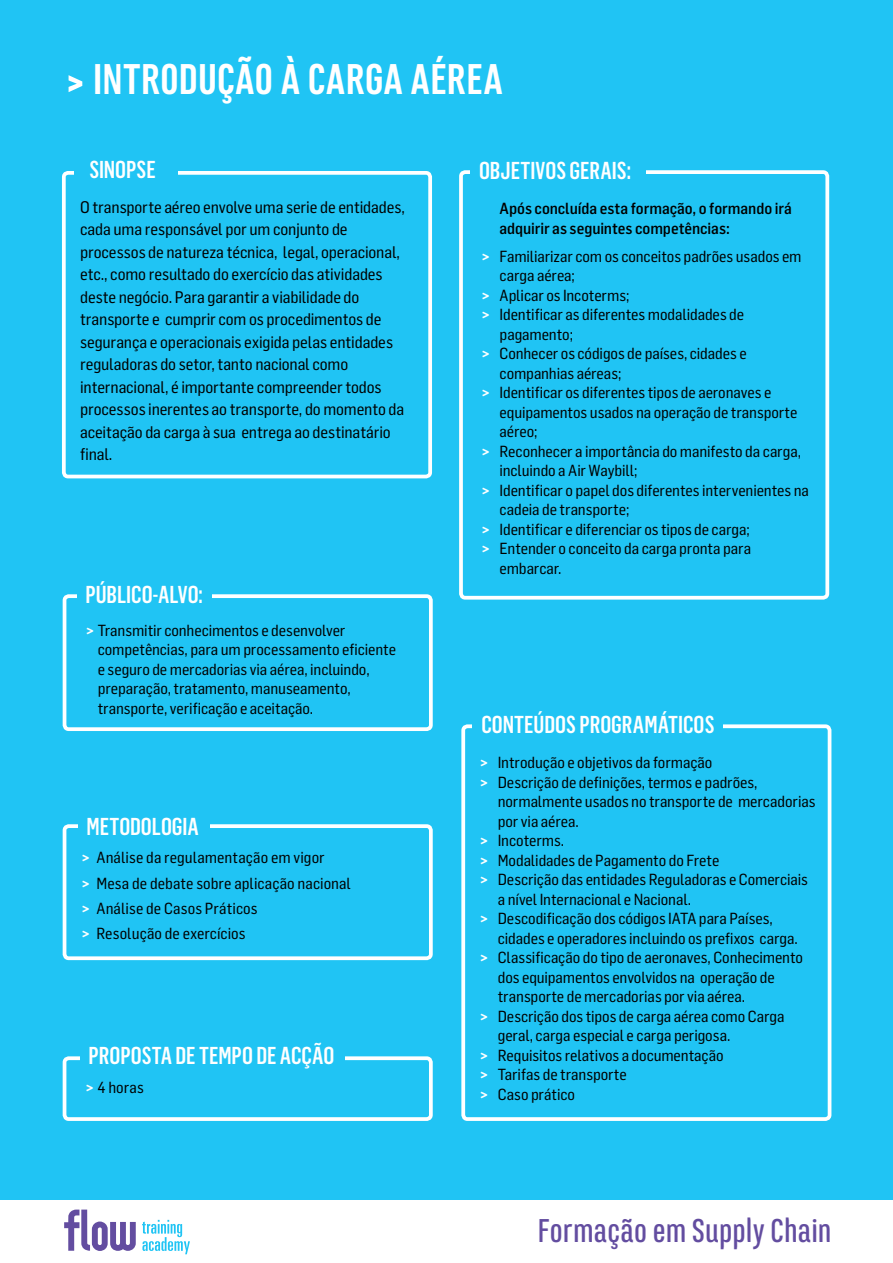
<style>
.page{position:relative;width:893px;height:1263px;background:#fff}
.page>*{position:absolute;margin:0;border:0;box-sizing:border-box;transform-origin:0 0}
.t1{font:700 45px "Marianina FY";letter-spacing:-.005em;color:#fff}
.t2{font:500 34.5px "Marianina FY";letter-spacing:-.01em;color:#634da0}
.t3{font:500 24px "Flama Condensed";color:#fff}
.t4{font:16.5px/22.5px "Flama Semicondensed Basic";letter-spacing:-.01em;color:#000}
.t5{font:15.75px/25.2px "Flama Semicondensed Basic";letter-spacing:-.005em;color:#000}
.t6{font:15.75px/19.5px "Flama Semicondensed Basic";letter-spacing:-.005em;color:#000101}
.t7{font:500 15.75px/19.5px "Flama Semicondensed";letter-spacing:-.005em;color:#000}
.s1{font-size:52.5px}
.s2{font-family:"Flama Semicondensed";font-weight:700;color:#fff}
</style>
<div class="page">
<div style="left:0;top:0;width:893px;height:1199px;background:#20c4f4"></div>
<div style="left:63px;top:594px;width:370px;height:137px;border:4px solid #fff;border-radius:4px"></div>
<div style="left:77px;top:580px;width:135px;height:29px;background:#20c4f4"></div>
<div style="left:459px;top:170px;width:370px;height:430px;border:4px solid #fff;border-radius:4px"></div>
<div style="left:471px;top:159px;width:175px;height:29px;background:#20c4f4"></div>
<div style="left:62px;top:171px;width:370px;height:307px;border:4px solid #fff;border-radius:4px"></div>
<div style="left:74px;top:156px;width:104px;height:26px;background:#20c4f4"></div>
<svg style="left:64px;top:1209px;width:72px;height:42px"></svg>
<svg style="left:142px;top:1220px;width:48px;height:34px"></svg>
<div style="left:63px;top:824px;width:370px;height:136px;border:4px solid #fff;border-radius:4px"></div>
<div style="left:78px;top:811px;width:131px;height:26px;background:#20c4f4"></div>
<div style="left:63px;top:1056px;width:370px;height:65px;border:4px solid #fff;border-radius:4px"></div>
<div style="left:80px;top:1040px;width:265px;height:26px;background:#20c4f4"></div>
<div style="left:461px;top:724px;width:370px;height:397px;border:4px solid #fff;border-radius:4px"></div>
<div style="left:473px;top:713px;width:250px;height:26px;background:#20c4f4"></div>
<h1 class="t1" style="left:64px;top:55px;width:440px"><span class="s1">&gt;</span> INTRODUÇÃO À CARGA AÉREA</h1>
<h3 class="t3" style="left:89px;top:155px;width:68px">SINOPSE</h3>
<p class="t4" style="left:80px;top:195px;width:326px">O transporte aéreo envolve uma serie de entidades, cada uma responsável por um conjunto de processos de natureza técnica, legal, operacional, etc., como resultado do exercício das atividades deste negócio. Para garantir a viabilidade do transporte e cumprir com os procedimentos de segurança e operacionais exigida pelas entidades reguladoras do setor, tanto nacional como internacional, é importante compreender todos processos inerentes ao transporte, do momento da aceitação da carga à sua entrega ao destinatário final.</p>
<h3 class="t3" style="left:85px;top:579px;width:119px">PÚBLICO-ALVO:</h3>
<p class="t6" style="left:98px;top:620px;width:300px;text-indent:-12px"><span class="s2">&gt;</span> Transmitir conhecimentos e desenvolver competências, para um processamento eficiente e seguro de mercadorias via aérea, incluindo, preparação, tratamento, manuseamento, transporte, verificação e aceitação.</p>
<h3 class="t3" style="left:87px;top:811px;width:114px">METODOLOGIA</h3>
<p class="t5" style="left:82px;top:844px;width:271px"><span class="s2">&gt;</span> Análise da regulamentação em vigor<br><span class="s2">&gt;</span> Mesa de debate sobre aplicação nacional <span class="s2">&gt;</span> Análise de Casos Práticos<br><span class="s2">&gt;</span> Resolução de exercícios</p>
<h3 class="t3" style="left:89px;top:1040px;width:247px">PROPOSTA DE TEMPO DE ACÇÃO</h3>
<p class="t5" style="left:85px;top:1074px;width:60px"><span class="s2">&gt;</span> 4 horas</p>
<h3 class="t3" style="left:479px;top:155px;width:153px">OBJETIVOS GERAIS:</h3>
<p class="t7" style="left:500px;top:198px;width:294px">Após concluída esta formação, o formando irá adquirir as seguintes competências:</p>
<p class="t5" style="left:482px;top:243px;width:321px"><span class="s2">&gt;</span> Familiarizar com os conceitos padrões usados em</p>
<p class="t5" style="left:500px;top:262px;width:77px">carga aérea;</p>
<p class="t5" style="left:482px;top:282px;width:149px"><span class="s2">&gt;</span> Aplicar os Incoterms;</p>
<p class="t5" style="left:482px;top:301px;width:264px"><span class="s2">&gt;</span> Identificar as diferentes modalidades de</p>
<p class="t5" style="left:500px;top:321px;width:75px">pagamento;</p>
<p class="t5" style="left:482px;top:340px;width:267px"><span class="s2">&gt;</span> Conhecer os códigos de países, cidades e</p>
<p class="t5" style="left:500px;top:360px;width:123px">companhias aéreas;</p>
<p class="t5" style="left:482px;top:379px;width:291px"><span class="s2">&gt;</span> Identificar os diferentes tipos de aeronaves e</p>
<p class="t5" style="left:500px;top:399px;width:299px">equipamentos usados na operação de transporte</p>
<p class="t5" style="left:500px;top:418px;width:40px">aéreo;</p>
<p class="t5" style="left:482px;top:438px;width:321px"><span class="s2">&gt;</span> Reconhecer a importância do manifesto da carga,</p>
<p class="t5" style="left:500px;top:457px;width:139px">incluindo a Air Waybill;</p>
<p class="t5" style="left:482px;top:477px;width:329px"><span class="s2">&gt;</span> Identificar o papel dos diferentes intervenientes na</p>
<p class="t5" style="left:500px;top:496px;width:131px">cadeia de transporte;</p>
<p class="t5" style="left:482px;top:516px;width:270px"><span class="s2">&gt;</span> Identificar e diferenciar os tipos de carga;</p>
<p class="t5" style="left:482px;top:535px;width:271px"><span class="s2">&gt;</span> Entender o conceito da carga pronta para</p>
<p class="t5" style="left:500px;top:555px;width:64px">embarcar.</p>
<h3 class="t3" style="left:481px;top:709px;width:234px">CONTEÚDOS PROGRAMÁTICOS</h3>
<p class="t5" style="left:480px;top:749px;width:234px"><span class="s2">&gt;</span> Introdução e objetivos da formação</p>
<p class="t5" style="left:480px;top:769px;width:279px"><span class="s2">&gt;</span> Descrição de definições, termos e padrões,</p>
<p class="t5" style="left:498px;top:788px;width:319px">normalmente usados no transporte de mercadorias</p>
<p class="t5" style="left:498px;top:808px;width:83px">por via aérea.</p>
<p class="t5" style="left:480px;top:827px;width:86px"><span class="s2">&gt;</span> Incoterms.</p>
<p class="t5" style="left:480px;top:847px;width:241px"><span class="s2">&gt;</span> Modalidades de Pagamento do Frete</p>
<p class="t5" style="left:480px;top:866px;width:329px"><span class="s2">&gt;</span> Descrição das entidades Reguladoras e Comerciais</p>
<p class="t5" style="left:498px;top:886px;width:195px">a nível Internacional e Nacional.</p>
<p class="t5" style="left:480px;top:905px;width:295px"><span class="s2">&gt;</span> Descodificação dos códigos IATA para Países,</p>
<p class="t5" style="left:498px;top:925px;width:301px">cidades e operadores incluindo os prefixos carga.</p>
<p class="t5" style="left:480px;top:944px;width:325px"><span class="s2">&gt;</span> Classificação do tipo de aeronaves, Conhecimento</p>
<p class="t5" style="left:498px;top:964px;width:278px">dos equipamentos envolvidos na operação de</p>
<p class="t5" style="left:498px;top:983px;width:249px">transporte de mercadorias por via aérea.</p>
<p class="t5" style="left:480px;top:1003px;width:306px"><span class="s2">&gt;</span> Descrição dos tipos de carga aérea como Carga</p>
<p class="t5" style="left:498px;top:1022px;width:234px">geral, carga especial e carga perigosa.</p>
<p class="t5" style="left:480px;top:1042px;width:245px"><span class="s2">&gt;</span> Requisitos relativos a documentação</p>
<p class="t5" style="left:480px;top:1061px;width:148px"><span class="s2">&gt;</span> Tarifas de transporte</p>
<p class="t5" style="left:480px;top:1081px;width:97px"><span class="s2">&gt;</span> Caso prático</p>
<h2 class="t2" style="left:538px;top:1211px;width:296px">Formação em Supply Chain</h2>
</div>
